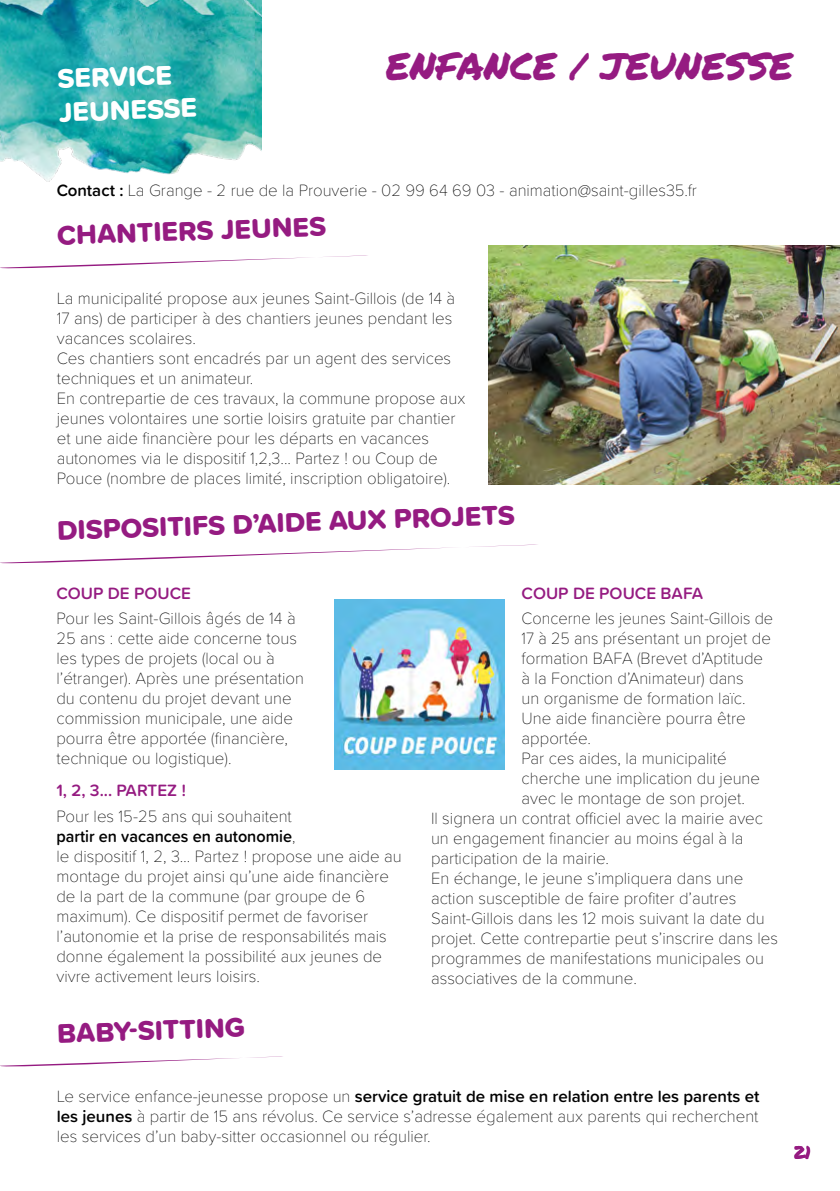
<style>
.page{position:relative;width:840px;height:1191px;background:#fff}
.page>*{position:absolute;margin:0;border:0;box-sizing:border-box;transform-origin:0 0}
.t1{font:38px "Permanent Marker";color:#951b81}
.t2{font:28px "Proxima Soft Extrabld";color:#951b81}
.t3{font:28px/33.6px "Proxima Soft Extrabld";color:#fff}
.t4{font:18px "Permanent Marker";color:#951b81}
.t5{font:100 17px/20px "Proxima Soft";color:#000}
.t6{font:100 17px "Proxima Soft";color:#000;scale:.96 1}
.t7{font:600 17px "Proxima Soft";color:#951b81}
.s1{font-weight:600}
</style>
<div class="page">
<img style="left:334px;top:599px;width:170px;height:170px">
<img style="left:0;top:0;width:261px;height:182px">
<img style="left:488px;top:245px;width:351px;height:239px">
<svg style="left:0;top:255px;width:368px;height:14px"></svg>
<svg style="left:0;top:544px;width:538px;height:20px"></svg>
<svg style="left:0;top:1056px;width:283px;height:11px"></svg>
<h2 class="t3" style="left:57px;top:61px;width:140px;rotate:-2deg">SERVICE<br>JEUNESSE</h2>
<h1 class="t1" style="left:385px;top:38px;width:408px">ENFANCE / JEUNESSE</h1>
<p class="t5" style="left:57px;top:180px;width:641px"><span class="s1">Contact :</span> La Grange - 2 rue de la Prouverie - 02 99 64 69 03 - animation@saint-gilles35.fr</p>
<h2 class="t2" style="left:56px;top:214px;width:270px;rotate:-2deg">CHANTIERS JEUNES</h2>
<p class="t5" style="left:57px;top:287px;width:410px">La municipalité propose aux jeunes Saint-Gillois (de 14 à 17 ans) de participer à des chantiers jeunes pendant les vacances scolaires.<br>Ces chantiers sont encadrés par un agent des services techniques et un animateur.<br>En contrepartie de ces travaux, la commune propose aux jeunes volontaires une sortie loisirs gratuite par chantier et une aide financière pour les départs en vacances autonomes via le dispositif 1,2,3... Partez ! ou Coup de Pouce (nombre de places limité, inscription obligatoire).</p>
<h2 class="t2" style="left:56px;top:509px;width:459px;rotate:-2deg">DISPOSITIFS D’AIDE AUX PROJETS</h2>
<p class="t7" style="left:56px;top:580px;width:136px">COUP DE POUCE</p>
<p class="t5" style="left:56px;top:607px;width:249px">Pour les Saint-Gillois âgés de 14 à<br>25 ans : cette aide concerne tous les types de projets (local ou à l’étranger). Après une présentation du contenu du projet devant une commission municipale, une aide pourra être apportée (financière, technique ou logistique).</p>
<p class="t7" style="left:56px;top:777px;width:131px">1, 2, 3... PARTEZ !</p>
<p class="t5" style="left:56px;top:804px;width:346px">Pour les 15-25 ans qui souhaitent<br><span class="s1">partir en vacances en autonomie</span>,<br>le dispositif 1, 2, 3… Partez ! propose une aide au montage du projet ainsi qu’une aide financière de la part de la commune (par groupe de 6 maximum). Ce dispositif permet de favoriser l’autonomie et la prise de responsabilités mais donne également la possibilité aux jeunes de vivre activement leurs loisirs.</p>
<h2 class="t2" style="left:56px;top:1012px;width:189px;rotate:-2deg">BABY-SITTING</h2>
<p class="t7" style="left:521px;top:580px;width:183px">COUP DE POUCE BAFA</p>
<p class="t6" style="left:521px;top:606px;width:263px">Concerne les jeunes Saint-Gillois de</p>
<p class="t6" style="left:521px;top:626px;width:261px">17 à 25 ans présentant un projet de</p>
<p class="t5" style="left:521px;top:647px;width:243px">formation BAFA (Brevet d’Aptitude</p>
<p class="t5" style="left:521px;top:667px;width:224px">à la Fonction d’Animateur) dans</p>
<p class="t5" style="left:521px;top:687px;width:225px">un organisme de formation laïc.</p>
<p class="t5" style="left:521px;top:707px;width:226px">Une aide financière pourra être</p>
<p class="t5" style="left:521px;top:727px;width:71px">apportée.</p>
<p class="t5" style="left:521px;top:747px;width:206px">Par ces aides, la municipalité</p>
<p class="t5" style="left:521px;top:767px;width:240px">cherche une implication du jeune</p>
<p class="t5" style="left:521px;top:787px;width:225px">avec le montage de son projet.</p>
<p class="t5" style="left:431px;top:807px;width:333px">Il signera un contrat officiel avec la mairie avec</p>
<p class="t5" style="left:431px;top:827px;width:314px">un engagement financier au moins égal à la</p>
<p class="t5" style="left:431px;top:847px;width:179px">participation de la mairie.</p>
<p class="t5" style="left:431px;top:867px;width:314px">En échange, le jeune s’impliquera dans une</p>
<p class="t5" style="left:431px;top:887px;width:306px">action susceptible de faire profiter d’autres</p>
<p class="t5" style="left:431px;top:907px;width:335px">Saint-Gillois dans les 12 mois suivant la date du</p>
<p class="t5" style="left:431px;top:927px;width:348px">projet. Cette contrepartie peut s’inscrire dans les</p>
<p class="t5" style="left:431px;top:947px;width:334px">programmes de manifestations municipales ou</p>
<p class="t5" style="left:431px;top:967px;width:207px">associatives de la commune.</p>
<p class="t5" style="left:57px;top:1085px;width:703px;text-align:justify">Le service enfance-jeunesse propose un <span class="s1">service gratuit de mise en relation entre les parents et les jeunes</span> à partir de 15 ans révolus. Ce service s’adresse également aux parents qui recherchent les services d’un baby-sitter occasionnel ou régulier.</p>
<p class="t4" style="left:793px;top:1138px;width:19px">21</p>
</div>
